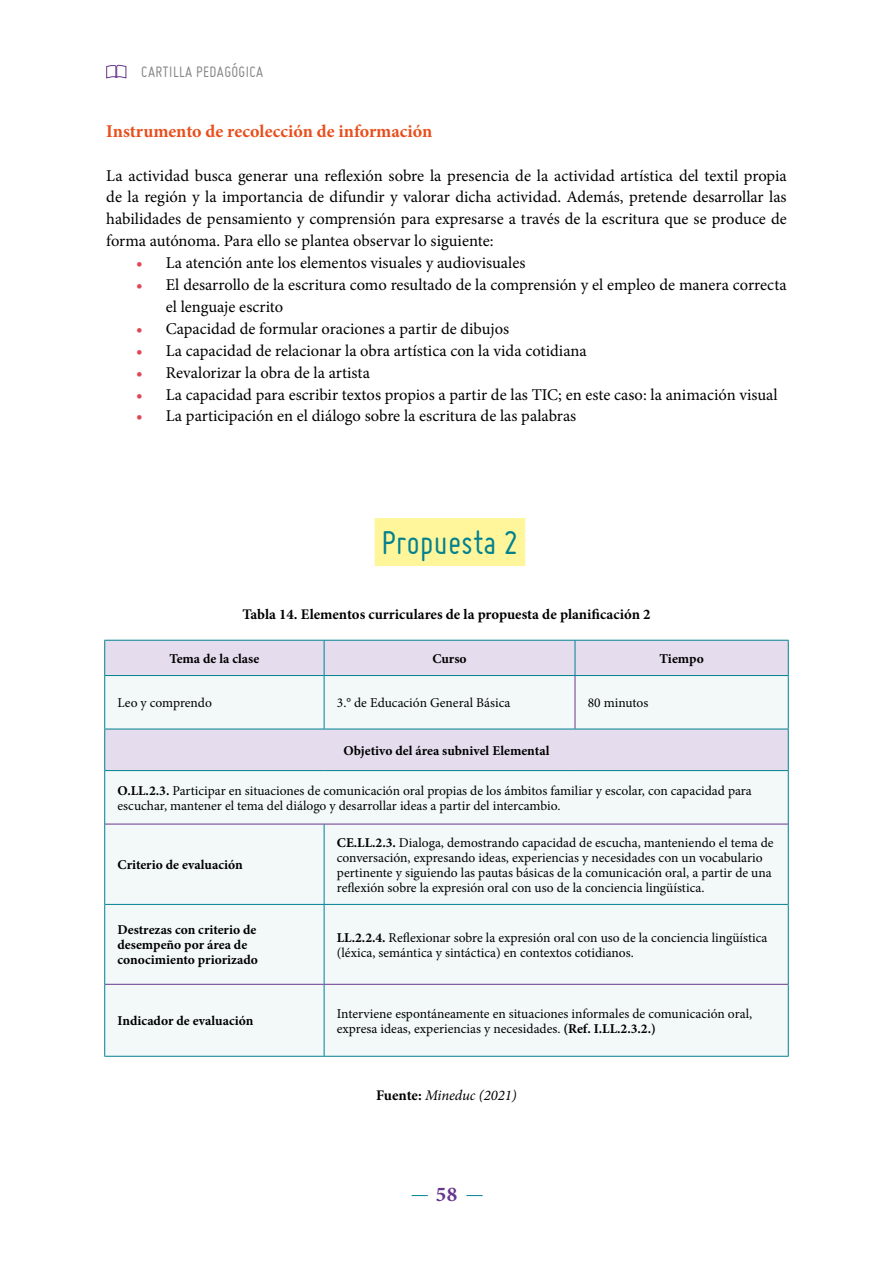
<style>
.page{position:relative;width:893px;height:1263px;background:#fff}
.page>*{position:absolute;margin:0;border:0;box-sizing:border-box;transform-origin:0 0}
.Bloque{font:36px "Miso";color:#008190}
.t1{font:700 21px "Minion Pro";color:#68368c}
.T3{font:700 18px "Minion Pro";color:#e94e1b}
.Texto-inicio{font:16.5px/21.9px "Minion Pro";color:#000;text-align:justify}
.t2{font:16.5px "Miso";letter-spacing:.025em;color:#878787}
.Figura{font:700 14.7px "Minion Pro";color:#000}
.Fuente{font:italic 14.7px "Minion Pro";letter-spacing:-.005em;color:#000}
.Tabla_fila{font:13.5px/15px "Minion Pro";color:#000}
.Tabla_fila-2{font:700 13.5px/15px "Minion Pro";color:#000}
.Cabeza_tabla{font:700 13.5px "Minion Pro";color:#000}
.s1{font-weight:700;color:#e04554}
.s2{font-weight:700}
.s3{font-weight:700;font-style:normal}
</style>
<div class="page">
<svg style="left:412px;top:1195px;width:16px;height:1px"></svg>
<svg style="left:466px;top:1195px;width:17px;height:1px"></svg>
<svg style="left:106px;top:65px;width:21px;height:14px"></svg>
<div style="left:375px;top:518px;width:150px;height:48px;background:#fff69b"></div>
<div style="left:105px;top:641px;width:683px;height:34px;background:#e5dcee"></div>
<svg style="left:105px;top:676px;width:683px;height:380px;fill:#f3f9f9"></svg>
<hr style="left:104px;top:676px;width:1px;height:53px;background:#008190">
<hr style="left:324px;top:676px;width:1px;height:53px;background:#008190">
<hr style="left:788px;top:676px;width:1px;height:53px;background:#008190">
<hr style="left:104px;top:771px;width:1px;height:53px;background:#008190">
<hr style="left:788px;top:771px;width:1px;height:53px;background:#008190">
<hr style="left:104px;top:824px;width:1px;height:80px;background:#008190">
<hr style="left:324px;top:824px;width:1px;height:80px;background:#008190">
<hr style="left:788px;top:824px;width:1px;height:80px;background:#008190">
<hr style="left:104px;top:904px;width:1px;height:80px;background:#008190">
<hr style="left:324px;top:905px;width:1px;height:79px;background:#008190">
<hr style="left:788px;top:904px;width:1px;height:80px;background:#008190">
<hr style="left:104px;top:984px;width:1px;height:72px;background:#008190">
<hr style="left:324px;top:985px;width:1px;height:71px;background:#008190">
<hr style="left:788px;top:984px;width:1px;height:72px;background:#008190">
<hr style="left:104px;top:1056px;width:220px;height:1px;background:#008190">
<hr style="left:324px;top:1056px;width:251px;height:1px;background:#008190">
<hr style="left:575px;top:1056px;width:214px;height:1px;background:#008190">
<hr style="left:575px;top:676px;width:1px;height:53px;background:#68368c">
<hr style="left:105px;top:824px;width:219px;height:1px;background:#68368c">
<hr style="left:324px;top:824px;width:251px;height:1px;background:#68368c">
<hr style="left:575px;top:824px;width:213px;height:1px;background:#68368c">
<hr style="left:105px;top:984px;width:219px;height:1px;background:#68368c">
<hr style="left:324px;top:984px;width:251px;height:1px;background:#68368c">
<hr style="left:575px;top:984px;width:213px;height:1px;background:#68368c">
<hr style="left:105px;top:904px;width:219px;height:1px;background:#008190">
<hr style="left:324px;top:904px;width:251px;height:1px;background:#008190">
<hr style="left:575px;top:904px;width:213px;height:1px;background:#008190">
<hr style="left:104px;top:640px;width:220px;height:1px;background:#008190">
<hr style="left:104px;top:641px;width:1px;height:34px;background:#008190">
<hr style="left:324px;top:640px;width:251px;height:1px;background:#008190">
<hr style="left:575px;top:640px;width:214px;height:1px;background:#008190">
<hr style="left:788px;top:641px;width:1px;height:34px;background:#008190">
<hr style="left:104px;top:675px;width:220px;height:1px;background:#008190">
<hr style="left:324px;top:675px;width:251px;height:1px;background:#008190">
<hr style="left:575px;top:675px;width:214px;height:1px;background:#008190">
<hr style="left:788px;top:729px;width:1px;height:41px;background:#008190">
<hr style="left:324px;top:641px;width:1px;height:34px;background:#008190">
<hr style="left:104px;top:729px;width:220px;height:1px;background:#008190">
<hr style="left:104px;top:729px;width:1px;height:41px;background:#008190">
<hr style="left:324px;top:729px;width:251px;height:1px;background:#008190">
<hr style="left:575px;top:729px;width:214px;height:1px;background:#008190">
<hr style="left:104px;top:770px;width:220px;height:1px;background:#008190">
<hr style="left:324px;top:770px;width:251px;height:1px;background:#008190">
<hr style="left:575px;top:770px;width:214px;height:1px;background:#008190">
<hr style="left:575px;top:641px;width:1px;height:34px;background:#008190">
<p class="t2" style="left:141px;top:62px;width:124px">CARTILLA PEDAGÓGICA</p>
<p class="T3" style="left:106px;top:118px;width:328px">Instrumento de recolección de información</p>
<p class="Texto-inicio" style="left:106px;top:164px;width:682px">La actividad busca generar una reflexión sobre la presencia de la actividad artística del textil propia de la región y la importancia de difundir y valorar dicha actividad. Además, pretende desarrollar las habilidades de pensamiento y comprensión para expresarse a través de la escritura que se produce de forma autónoma. Para ello se plantea observar lo siguiente:</p>
<p class="Texto-inicio" style="left:136px;top:252px;width:391px"><span class="s1">•</span> La atención ante los elementos visuales y audiovisuales</p>
<p class="Texto-inicio" style="left:166px;top:274px;width:622px;text-indent:-30px"><span class="s1">•</span> El desarrollo de la escritura como resultado de la comprensión y el empleo de manera correcta el lenguaje escrito</p>
<p class="Texto-inicio" style="left:136px;top:318px;width:375px"><span class="s1">•</span> Capacidad de formular oraciones a partir de dibujos</p>
<p class="Texto-inicio" style="left:136px;top:340px;width:452px"><span class="s1">•</span> La capacidad de relacionar la obra artística con la vida cotidiana</p>
<p class="Texto-inicio" style="left:136px;top:361px;width:235px"><span class="s1">•</span> Revalorizar la obra de la artista</p>
<p class="Texto-inicio" style="left:136px;top:383px;width:643px"><span class="s1">•</span> La capacidad para escribir textos propios a partir de las TIC; en este caso: la animación visual</p>
<p class="Texto-inicio" style="left:136px;top:405px;width:442px"><span class="s1">•</span> La participación en el diálogo sobre la escritura de las palabras</p>
<p class="Bloque" style="left:382px;top:523px;width:138px">Propuesta 2</p>
<p class="Figura" style="left:242px;top:603px;width:410px">Tabla 14. Elementos curriculares de la propuesta de planificación 2</p>
<p class="Cabeza_tabla" style="left:169px;top:649px;width:92px">Tema de la clase</p>
<p class="Cabeza_tabla" style="left:432px;top:649px;width:36px">Curso</p>
<p class="Cabeza_tabla" style="left:659px;top:649px;width:46px">Tiempo</p>
<p class="Tabla_fila" style="left:117px;top:695px;width:96px">Leo y comprendo</p>
<p class="Tabla_fila" style="left:337px;top:695px;width:175px">3.° de Educación General Básica</p>
<p class="Tabla_fila" style="left:588px;top:695px;width:62px">80 minutos</p>
<p class="Cabeza_tabla" style="left:343px;top:741px;width:207px">Objetivo del área subnivel Elemental</p>
<p class="Tabla_fila" style="left:117px;top:783px;width:636px"><span class="s2">O.LL.2.3.</span> Participar en situaciones de comunicación oral propias de los ámbitos familiar y escolar, con capacidad para escuchar, mantener el tema del diálogo y desarrollar ideas a partir del intercambio.</p>
<p class="Tabla_fila-2" style="left:117px;top:857px;width:127px">Criterio de evaluación</p>
<p class="Tabla_fila" style="left:337px;top:835px;width:438px"><span class="s2">CE.LL.2.3.</span> Dialoga, demostrando capacidad de escucha, manteniendo el tema de conversación, expresando ideas, experiencias y necesidades con un vocabulario pertinente y siguiendo las pautas básicas de la comunicación oral, a partir de una reflexión sobre la expresión oral con uso de la conciencia lingüística.</p>
<p class="Tabla_fila-2" style="left:117px;top:922px;width:142px">Destrezas con criterio de desempeño por área de conocimiento priorizado</p>
<p class="Tabla_fila" style="left:337px;top:930px;width:432px"><span class="s2">LL.2.2.4.</span> Reflexionar sobre la expresión oral con uso de la conciencia lingüística (léxica, semántica y sintáctica) en contextos cotidianos.</p>
<p class="Tabla_fila-2" style="left:117px;top:1013px;width:137px">Indicador de evaluación</p>
<p class="Tabla_fila" style="left:337px;top:1006px;width:417px">Interviene espontáneamente en situaciones informales de comunicación oral, expresa ideas, experiencias y necesidades. <span class="s2">(Ref. I.LL.2.3.2.)</span></p>
<p class="Fuente" style="left:376px;top:1086px;width:142px"><span class="s3">Fuente:</span> Mineduc (2021)</p>
<h2 class="t1" style="left:436px;top:1179px;width:23px">58</h2>
</div>
